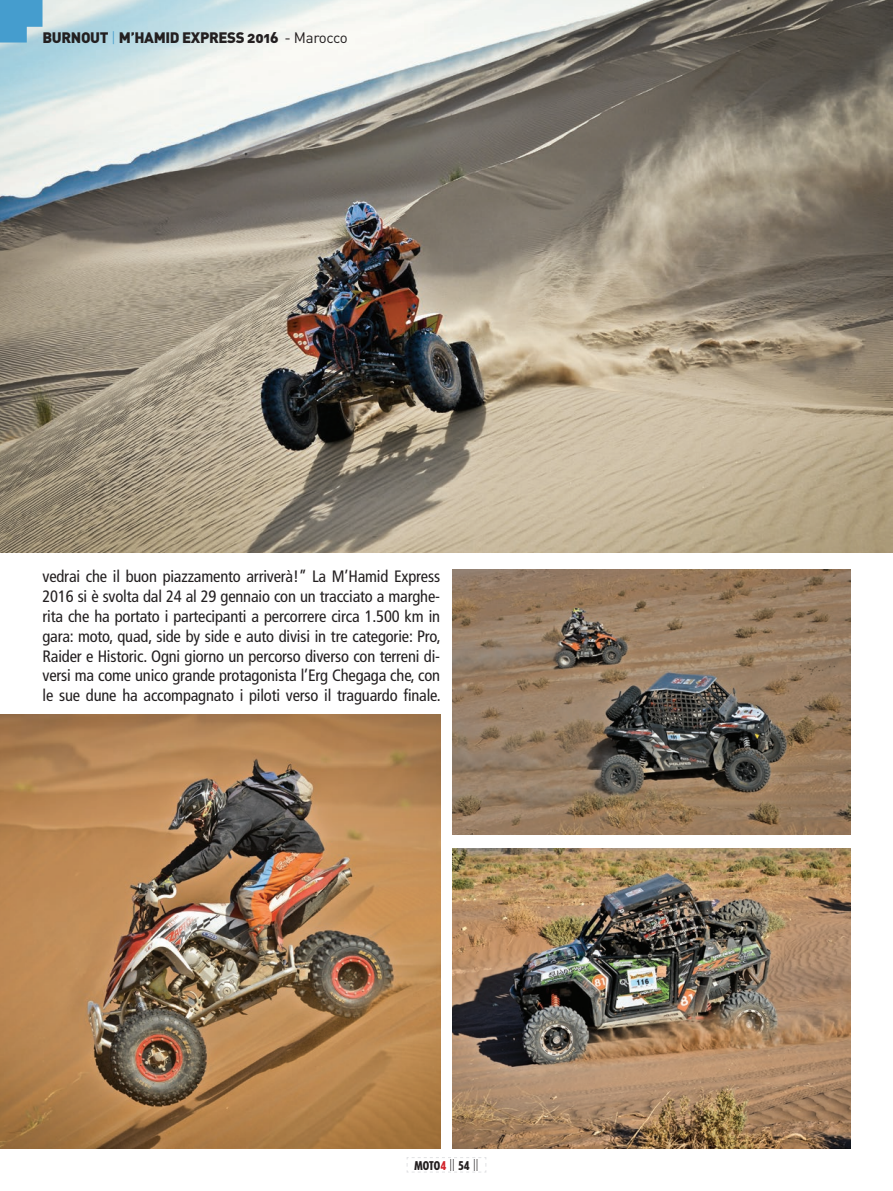
<style>
.page{position:relative;width:893px;height:1191px;background:#fff}
.page>*{position:absolute;margin:0;border:0;box-sizing:border-box;transform-origin:0 0}
.t1{font:condensed 16.5px/19.8px "Frutiger";letter-spacing:-.01em;color:#231f20;text-align:justify}
.t2{font:15px "DIN Black Alternate";letter-spacing:-.025em;color:#231f20}
.t3{font:800 condensed 12px "Tempo";color:#231f20}
.s1{font-family:"DIN";font-weight:300;color:#459dce}
.s2{font-family:"DIN"}
.s3{color:#d1232a}
.s4{font-family:"Frutiger";font-weight:300}
</style>
<div class="page">
<img style="left:0;top:0;width:893px;height:553px">
<img style="left:453px;top:848px;width:397px;height:300px">
<img style="left:453px;top:570px;width:397px;height:264px">
<svg style="left:0;top:0;width:43px;height:43px;background:#59a6d0"></svg>
<img style="left:0;top:714px;width:440px;height:434px">
<svg style="left:406px;top:1157px;width:81px;height:15px"></svg>
<p class="t2" style="left:43px;top:27px;width:307px">BURNOUT <span class="s1">|</span> M’HAMID EXPRESS 2016 <span class="s2">- Marocco</span></p>
<p class="t1" style="left:43px;top:567px;width:400px">vedrai che il buon piazzamento arriverà!” La M’Hamid Express 2016 si è svolta dal 24 al 29 gennaio con un tracciato a marghe&shy;rita che ha portato i partecipanti a percorrere circa 1.500 km in gara: moto, quad, side by side e auto divisi in tre categorie: Pro, Raider e Historic. Ogni giorno un percorso diverso con terreni di&shy;versi ma come unico grande protagonista l’Erg Chegaga che, con le sue dune ha accompagnato i piloti verso il traguardo finale.</p>
<p class="t3" style="left:415px;top:1157px;width:65px">MOTO<span class="s3">4</span> <span class="s4">||</span> 54 <span class="s4">||</span></p>
</div>
